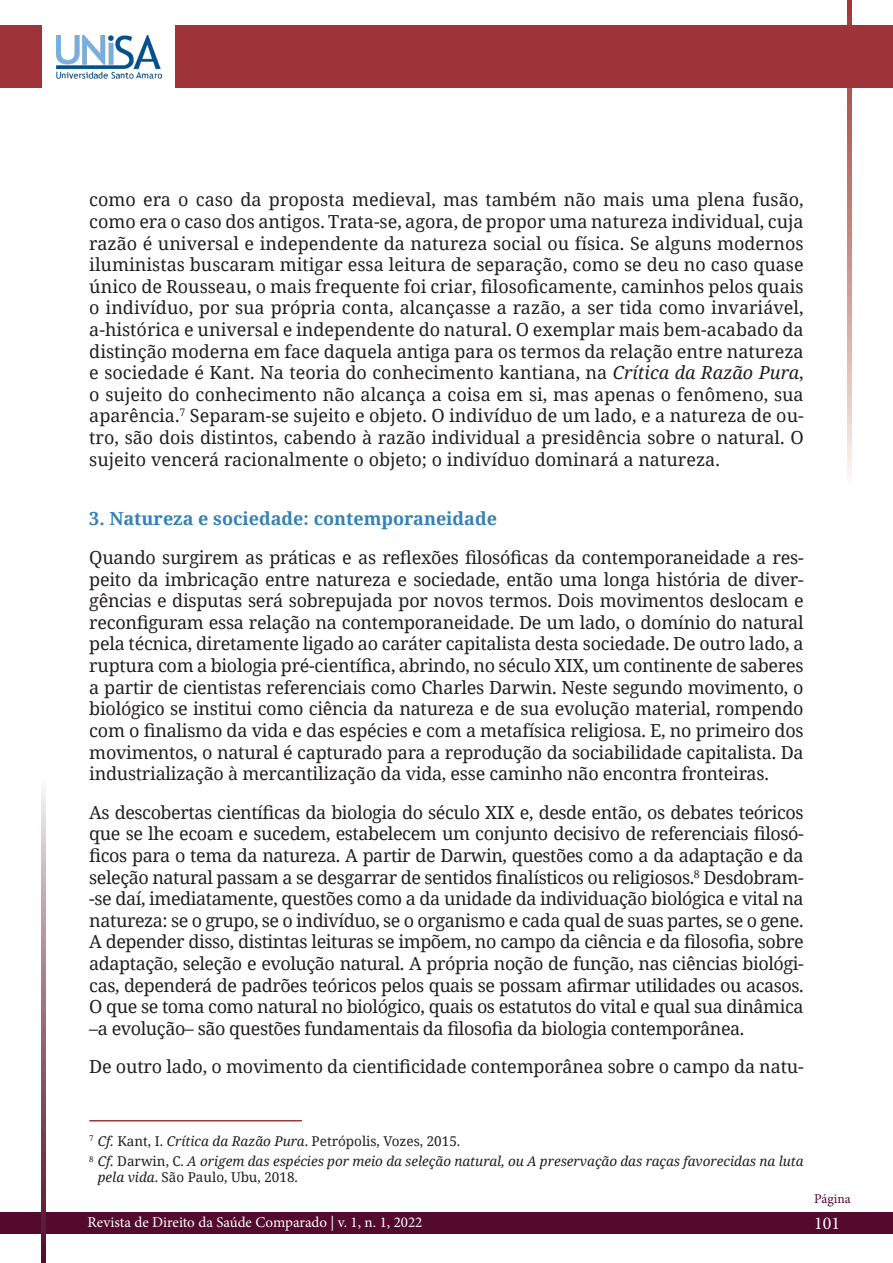
<style>
.page{position:relative;width:893px;height:1263px;background:#fff}
.page>*{position:absolute;margin:0;border:0;box-sizing:border-box;transform-origin:0 0}
.txt{font:18px/21.6px "Noto Serif";letter-spacing:-.01em;color:#231f20;text-align:justify}
.Subtítulo{font:700 18px "Noto Serif";color:#3581b3}
.t1{font:18px "Minion Pro";color:#fff}
.t2{font:15px "Minion Pro";color:#fff}
.t3{font:italic 13.5px/16.2px "Noto Serif";color:#231f20}
.t4{font:13.5px "Noto Serif";color:#231f20}
.t5{font:13.5px "Minion Pro";letter-spacing:-.005em;color:#53092b}
.s1{font-style:italic}
.s2{font-style:normal}
</style>
<div class="page">
<svg style="left:847px;top:0;width:4px;height:475px;background:#cc9892"></svg>
<div style="left:0;top:26px;width:893px;height:62px;background:#9e343a"></div>
<div style="left:0;top:1212px;width:893px;height:21px;background:#540a2c"></div>
<svg style="left:41px;top:789px;width:5px;height:474px;background:#9b727f"></svg>
<div style="left:43px;top:11px;width:132px;height:92px;background:#fff"></div>
<img style="left:56px;top:35px;width:106px;height:44px">
<hr style="left:89px;top:1120px;width:213px;height:1px;background:#9f343b">
<p class="txt" style="left:89px;top:188px;width:716px">como era o caso da proposta medieval, mas também não mais uma plena fusão, como era o caso dos antigos. Trata-se, agora, de propor uma natureza individual, cuja razão é universal e independente da natureza social ou física. Se alguns modernos iluministas buscaram mitigar essa leitura de separação, como se deu no caso quase único de Rousseau, o mais frequente foi criar, filosoficamente, caminhos pelos quais o indivíduo, por sua própria conta, alcançasse a razão, a ser tida como invariável, a-histórica e universal e independente do natural. O exemplar mais bem-acabado da distinção moderna em face daquela antiga para os termos da relação entre natureza e sociedade é Kant. Na teoria do conhecimento kantiana, na <span class="s1">Crítica da Razão Pura</span>, o sujeito do conhecimento não alcança a coisa em si, mas apenas o fenômeno, sua aparência.<sup>7</sup> Separam-se sujeito e objeto. O indivíduo de um lado, e a natureza de ou&shy;tro, são dois distintos, cabendo à razão individual a presidência sobre o natural. O sujeito vencerá racionalmente o objeto; o indivíduo dominará a natureza.</p>
<p class="Subtítulo" style="left:89px;top:506px;width:409px">3. Natureza e sociedade: contemporaneidade</p>
<p class="txt" style="left:89px;top:546px;width:716px">Quando surgirem as práticas e as reflexões filosóficas da contemporaneidade a res&shy;peito da imbricação entre natureza e sociedade, então uma longa história de diver&shy;gências e disputas será sobrepujada por novos termos. Dois movimentos deslocam e reconfiguram essa relação na contemporaneidade. De um lado, o domínio do natural pela técnica, diretamente ligado ao caráter capitalista desta sociedade. De outro lado, a ruptura com a biologia pré-científica, abrindo, no século XIX, um continente de saberes a partir de cientistas referenciais como Charles Darwin. Neste segundo movimento, o biológico se institui como ciência da natureza e de sua evolução material, rompendo com o finalismo da vida e das espécies e com a metafísica religiosa. E, no primeiro dos movimentos, o natural é capturado para a reprodução da sociabilidade capitalista. Da industrialização à mercantilização da vida, esse caminho não encontra fronteiras.</p>
<p class="txt" style="left:89px;top:801px;width:716px">As descobertas científicas da biologia do século XIX e, desde então, os debates teóricos que se lhe ecoam e sucedem, estabelecem um conjunto decisivo de referenciais filosó&shy;ficos para o tema da natureza. A partir de Darwin, questões como a da adaptação e da seleção natural passam a se desgarrar de sentidos finalísticos ou religiosos.<sup>8</sup> Desdobram--se daí, imediatamente, questões como a da unidade da individuação biológica e vital na natureza: se o grupo, se o indivíduo, se o organismo e cada qual de suas partes, se o gene.<br>A depender disso, distintas leituras se impõem, no campo da ciência e da filosofia, sobre adaptação, seleção e evolução natural. A própria noção de função, nas ciências biológi&shy;cas, dependerá de padrões teóricos pelos quais se possam afirmar utilidades ou acasos.<br>O que se toma como natural no biológico, quais os estatutos do vital e qual sua dinâmica –a evolução– são questões fundamentais da filosofia da biologia contemporânea.</p>
<p class="txt" style="left:89px;top:1055px;width:716px">De outro lado, o movimento da cientificidade contemporânea sobre o campo da natu-</p>
<p class="t4" style="left:89px;top:1132px;width:372px"><sup>7</sup> <span class="s1">Cf.</span> Kant, I. <span class="s1">Crítica da Razão Pura</span>. Petrópolis, Vozes, 2015.</p>
<p class="t3" style="left:98px;top:1153px;width:707px;text-indent:-9px"><sup>8</sup> Cf. <span class="s2">Darwin, C.</span> A origem das espécies por meio da seleção natural, ou A preservação das raças favorecidas na luta pela vida<span class="s2">. São Paulo, Ubu, 2018.</span></p>
<p class="t2" style="left:88px;top:1212px;width:336px">Revista de Direito da Saúde Comparado | v. 1, n. 1, 2022</p>
<p class="t5" style="left:814px;top:1190px;width:38px">Página</p>
<p class="t1" style="left:814px;top:1211px;width:27px">101</p>
</div>
